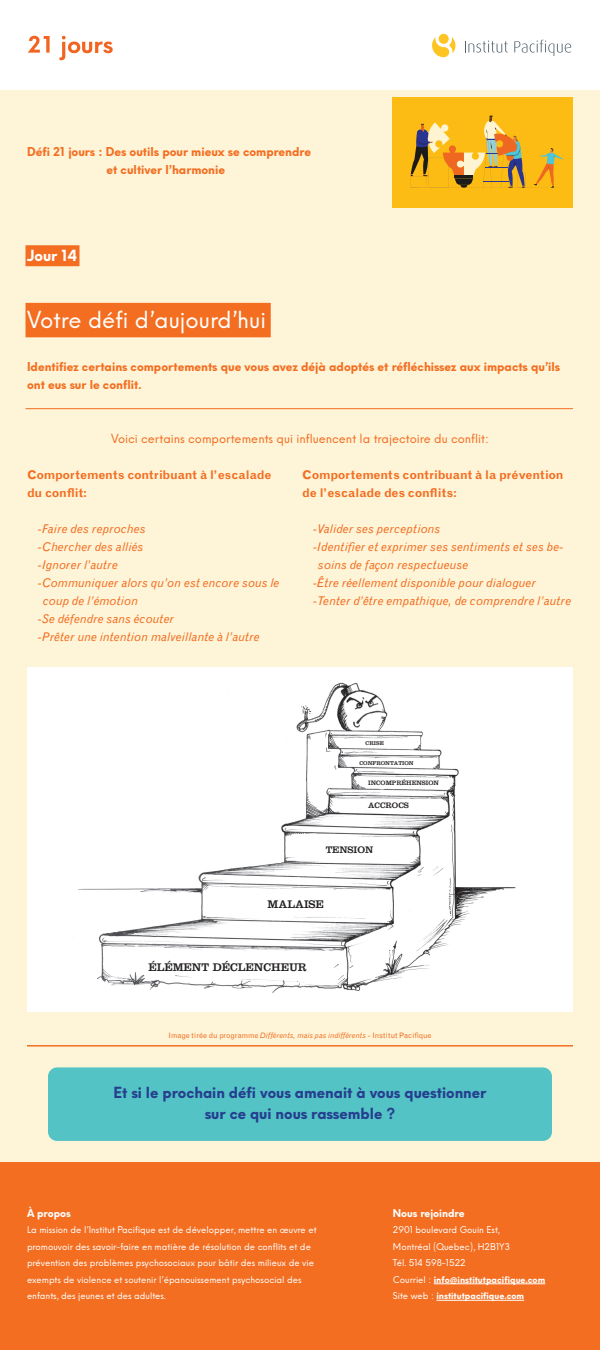
<style>
.page{position:relative;width:600px;height:1350px;background:#fff}
.page>*{position:absolute;margin:0;border:0;box-sizing:border-box;transform-origin:0 0}
.t1{font:22.5px "Mobilo";color:#fff}
.t2{font:700 15px/21px "Mobilo";color:#253f8e;text-align:center}
.t3{font:700 15px "Mobilo";color:#fff}
.t4{font:italic 12px "Grotesque";letter-spacing:.01em;color:#f36e21}
.t5{font:700 12px/18px "Mobilo";color:#f36e21;text-align:center}
.t6{font:700 12px/18px "Grotesque";color:#f36e21}
.t7{font:12px "Mobilo";color:#f36e21}
.t8{font:11.48px "Clarendon";color:#231f20}
.t9{font:700 10.5px "Mobilo";color:#fff}
.t10{font:9.82px "Clarendon";color:#231f20}
.t11{font:9px/16.5px "Mobilo";color:#fff}
.t12{font:8.25px "Clarendon";color:#231f20}
.t13{font:7.5px "Grotesque";color:#f36e21}
.t14{font:6.6px "Clarendon";color:#231f20}
.t15{font:5.78px "Clarendon";color:#231f20}
.s1{font-style:italic}
.s2{font-weight:700}
</style>
<div class="page">
<div style="left:0;top:0;width:600px;height:1178px;background:#fef5d9"></div>
<div style="left:0;top:0;width:600px;height:90px;background:#fff"></div>
<div style="left:439px;top:34px;width:10px;height:10px;background:#fec422;border-radius:50%"></div>
<svg style="left:432px;top:37px;width:24px;height:20px"></svg>
<svg style="left:465px;top:41px;width:43px;height:12px"></svg>
<svg style="left:514px;top:40px;width:57px;height:16px"></svg>
<svg style="left:28px;top:36px;width:22px;height:17px"></svg>
<svg style="left:59px;top:36px;width:54px;height:24px"></svg>
<div style="left:27px;top:667px;width:546px;height:345px;background:#fff"></div>
<img style="left:78px;top:682px;width:438px;height:312px">
<div style="left:0;top:1162px;width:600px;height:188px;background:#f36e21"></div>
<hr style="left:434px;top:1284px;width:111px;height:1px;background:#fff">
<hr style="left:436px;top:1300px;width:88px;height:1px;background:#fff">
<div style="left:393px;top:98px;width:180px;height:110px;background:#fdbc13"></div>
<svg style="left:410px;top:115px;width:154px;height:73px"></svg>
<div style="left:26px;top:245px;width:54px;height:21px;background:#f36e21"></div>
<div style="left:26px;top:303px;width:245px;height:34px;background:#f36e21"></div>
<hr style="left:26px;top:408px;width:547px;height:1px;background:#f36e21">
<hr style="left:27px;top:1045px;width:546px;height:2px;background:#f36e21">
<div style="left:48px;top:1067px;width:504px;height:74px;background:#54c3c6;border-radius:9px"></div>
<h3 class="t5" style="left:27px;top:143px;width:286px">Défi 21 jours : Des outils pour mieux se comprendre et cultiver l’harmonie</h3>
<h2 class="t3" style="left:27px;top:245px;width:52px">Jour 14</h2>
<h1 class="t1" style="left:27px;top:305px;width:240px">Votre défi d’aujourd’hui</h1>
<h3 class="t5" style="left:27px;top:358px;width:535px;text-align:left">Identifiez certains comportements que vous avez déjà adoptés et réfléchissez aux impacts qu’ils ont eus sur le conflit.</h3>
<h3 class="t7" style="left:111px;top:431px;width:379px">Voici certains comportements qui influencent la trajectoire du conflit:</h3>
<h3 class="t6" style="left:27px;top:466px;width:246px">Comportements contribuant à l’escalade du conflit:</h3>
<h3 class="t4" style="left:38px;top:522px;width:109px">-Faire des reproches</h3>
<h3 class="t4" style="left:38px;top:540px;width:107px">-Chercher des alliés</h3>
<h3 class="t4" style="left:38px;top:558px;width:82px">-Ignorer l’autre</h3>
<h3 class="t4" style="left:38px;top:576px;width:243px">-Communiquer alors qu’on est encore sous le</h3>
<h3 class="t4" style="left:43px;top:594px;width:97px">coup de l’émotion</h3>
<h3 class="t4" style="left:38px;top:612px;width:138px">-Se défendre sans écouter</h3>
<h3 class="t4" style="left:38px;top:630px;width:224px">-Prêter une intention malveillante à l’autre</h3>
<h3 class="t6" style="left:302px;top:466px;width:263px">Comportements contribuant à la prévention de l’escalade des conflits:</h3>
<h3 class="t4" style="left:313px;top:522px;width:129px">-Valider ses perceptions</h3>
<h3 class="t4" style="left:313px;top:540px;width:252px">-Identifier et exprimer ses sentiments et ses be-</h3>
<h3 class="t4" style="left:318px;top:558px;width:152px">soins de façon respectueuse</h3>
<h3 class="t4" style="left:313px;top:576px;width:225px">-Être réellement disponible pour dialoguer</h3>
<h3 class="t4" style="left:313px;top:594px;width:260px">-Tenter d’être empathique, de comprendre l’autre</h3>
<p class="t15" style="left:366px;top:739px;width:20px">CRISE</p>
<p class="t15" style="left:359px;top:760px;width:56px">CONFRONTATION</p>
<p class="t14" style="left:368px;top:779px;width:72px">INCOMPRÉHENSION</p>
<p class="t12" style="left:368px;top:800px;width:42px">ACCROCS</p>
<p class="t10" style="left:326px;top:844px;width:49px">TENSION</p>
<p class="t8" style="left:268px;top:898px;width:58px">MALAISE</p>
<p class="t8" style="left:148px;top:961px;width:160px">ÉLÉMENT DÉCLENCHEUR</p>
<p class="t13" style="left:169px;top:1031px;width:264px">Image tirée du programme <span class="s1">Différents, mais pas indifférents</span> - Institut Pacifique</p>
<h2 class="t2" style="left:113px;top:1082px;width:375px">Et si le prochain défi vous amenait à vous questionner sur ce qui nous rassemble ?</h2>
<p class="t9" style="left:27px;top:1206px;width:45px">À propos</p>
<p class="t11" style="left:27px;top:1222px;width:291px">La mission de l’Institut Pacifique est de développer, mettre en œuvre et promouvoir des savoir-faire en matière de résolution de conflits et de prévention des problèmes psychosociaux pour bâtir des milieux de vie exempts de violence et soutenir l’épanouissement psychosocial des enfants, des jeunes et des adultes.</p>
<p class="t9" style="left:393px;top:1206px;width:73px">Nous rejoindre</p>
<p class="t11" style="left:393px;top:1222px;width:154px">2901 boulevard Gouin Est,<br>Montréal (Quebec), H2B1Y3<br>Tél. 514 598-1522<br>Courriel : <span class="s2">info@institutpacifique.com<br></span>Site web : <span class="s2">institutpacifique.com</span></p>
</div>
